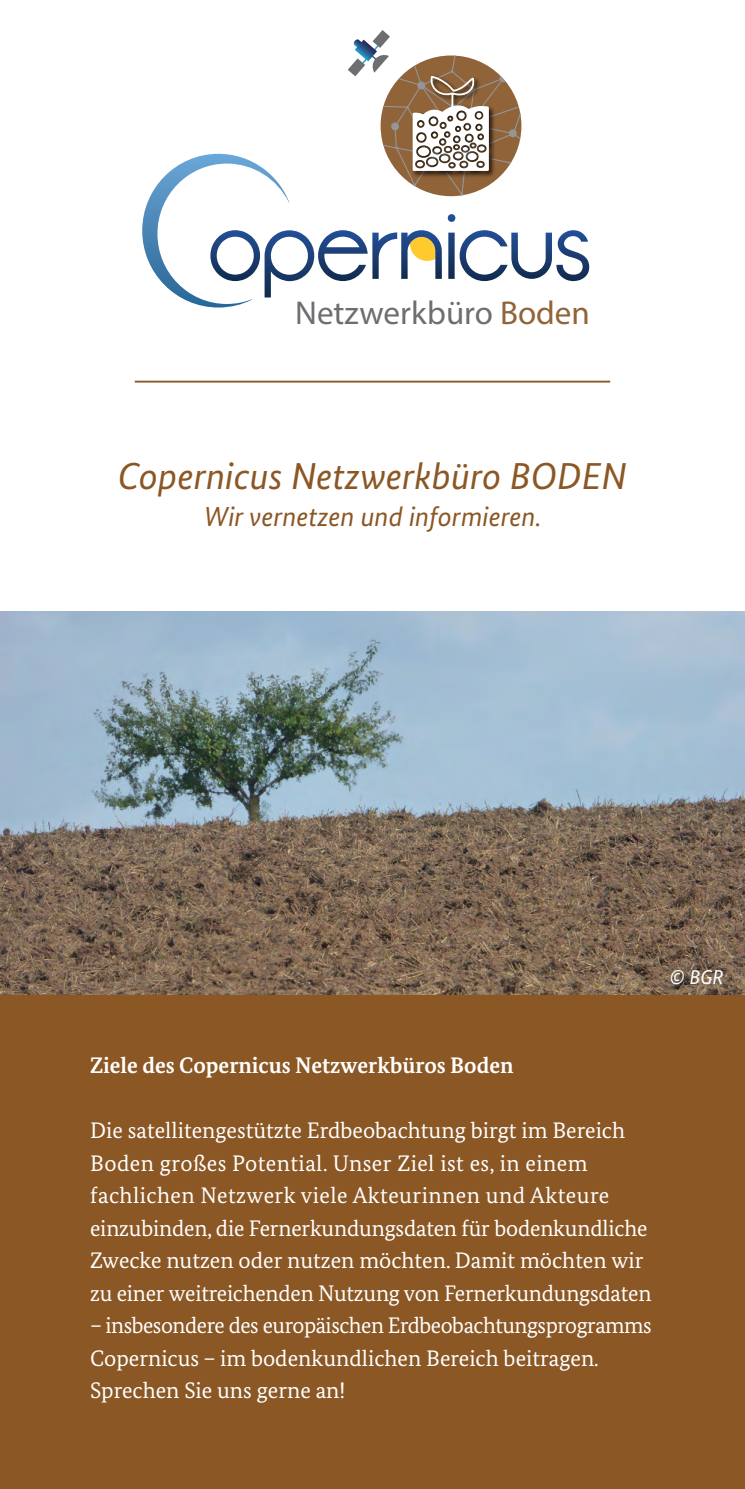
<style>
.page{position:relative;width:745px;height:1489px;background:#fff}
.page>*{position:absolute;margin:0;border:0;box-sizing:border-box;transform-origin:0 0}
.t1{font:italic 37.5px "Bundes Sans";color:#8b5724}
.t2{font:33px "Myriad Pro";color:#6d6e71}
.t3{font:italic 27.5px "Bundes Sans";color:#8b5724}
.t4{font:22.5px/32.5px "Bundes Serif";color:#fff}
.t5{font:700 22.5px "Bundes Serif";color:#fff}
.t6{font:italic 20px "Bundes Sans";color:#fff}
.s1{color:#916338}
</style>
<div class="page">
<div style="left:0;top:850px;width:744px;height:638px;background:#8b5724"></div>
<hr style="left:135px;top:380px;width:474px;height:2px;background:#8b5724">
<img style="left:0;top:611px;width:744px;height:383px">
<svg style="left:142px;top:30px;width:447px;height:277px"></svg>
<h2 class="t2" style="left:295px;top:293px;width:296px">Netzwerkbüro <span class="s1">Boden</span></h2>
<h1 class="t1" style="left:118px;top:454px;width:510px">Copernicus Netzwerkbüro BODEN</h1>
<p class="t3" style="left:204px;top:501px;width:338px">Wir vernetzen und informieren.</p>
<p class="t6" style="left:669px;top:965px;width:55px">© BGR</p>
<p class="t5" style="left:90px;top:1051px;width:425px">Ziele des Copernicus Netzwerkbüros Boden</p>
<p class="t4" style="left:90px;top:1113px;width:562px">Die satellitengestützte Erdbeobachtung birgt im Bereich Boden großes Potential. Unser Ziel ist es, in einem fachlichen Netzwerk viele Akteurinnen und Akteure einzubinden, die Fernerkundungsdaten für bodenkundliche Zwecke nutzen oder nutzen möchten. Damit möchten wir zu einer weitreichenden Nutzung von Fernerkundungsdaten</p>
<p class="t4" style="left:90px;top:1308px;width:563px">– insbesondere des europäischen Erdbeobachtungsprogramms<br>Copernicus – im bodenkundlichen Bereich beitragen.<br>Sprechen Sie uns gerne an!</p>
</div>
